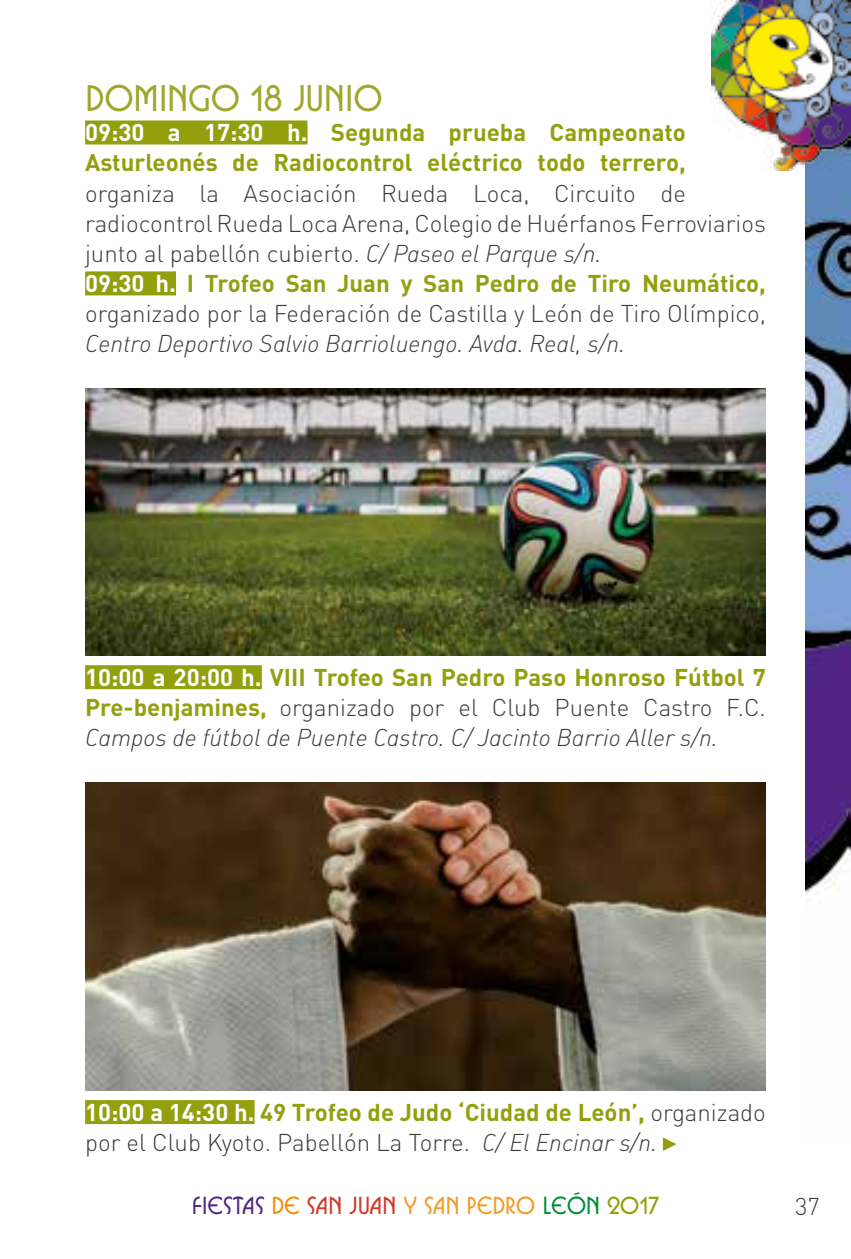
<style>
.page{position:relative;width:851px;height:1259px;background:#fff}
.page>*{position:absolute;margin:0;border:0;box-sizing:border-box;transform-origin:0 0}
.t1{font:700 36px "Busorama ITC Std";color:#9fa72c}
.t2{font:300 24px/30.3px "DIN";color:#3c3c3b}
.t3{font:700 24px/30.3px "DIN";color:#949f0e}
.t4{font:24px "DIN Light Italic Alt";color:#3c3c3b}
.t5{font:700 24px "Busorama ITC Std";color:#f49925}
.s1{color:#fff}
.s2{font-family:"DIN Light Italic Alt";font-weight:400}
.s3{font-weight:700;color:#fff}
.s4{font-weight:700;color:#949f0e}
.s5{font-weight:300;color:#3c3c3b}
.s6{color:#502683}
.s7{color:#f28d00}
.s8{color:#d23627}
.s9{color:#008d37}
.s10{color:#949f0e}
</style>
<div class="page">
<img style="left:805px;top:170px;width:45px;height:724px">
<img style="left:711px;top:0;width:139px;height:170px">
<div style="left:85px;top:120px;width:222px;height:24px;background:#949f0e"></div>
<div style="left:85px;top:271px;width:91px;height:24px;background:#949f0e"></div>
<div style="left:85px;top:665px;width:177px;height:24px;background:#949f0e"></div>
<div style="left:85px;top:1100px;width:169px;height:24px;background:#949f0e"></div>
<img style="left:85px;top:389px;width:680px;height:267px">
<img style="left:85px;top:782px;width:680px;height:308px">
<svg style="left:662px;top:1137px;width:14px;height:14px"></svg>
<h1 class="t1" style="left:85px;top:76px;width:299px">DOMINGO 18 JUNIO</h1>
<p class="t3" style="left:85px;top:116px;width:602px"><span class="s1">09:30 a 17:30 h.</span> Segunda prueba Campeonato<br>Asturleonés de Radiocontrol eléctrico todo terrero,</p>
<p class="t2" style="left:85px;top:177px;width:682px">organiza la Asociación Rueda Loca, Circuito de radiocontrol Rueda Loca Arena, Colegio de Huérfanos Ferroviarios junto al pabellón cubierto. <span class="s2">C/ Paseo el Parque s/n.<br></span><span class="s3">09:30 h.</span> <span class="s4">I Trofeo San Juan y San Pedro de Tiro Neumático, </span>organizado por la Federación de Castilla y León de Tiro Olímpico,</p>
<p class="t4" style="left:85px;top:329px;width:541px">Centro Deportivo Salvio Barrioluengo. Avda. Real, s/n.</p>
<p class="t3" style="left:85px;top:661px;width:682px"><span class="s1">10:00 a 20:00 h.</span> VIII Trofeo San Pedro Paso Honroso Fútbol 7<br>Pre-benjamines, <span class="s5">organizado por el Club Puente Castro F.C.</span></p>
<p class="t4" style="left:85px;top:723px;width:634px">Campos de fútbol de Puente Castro. C/ Jacinto Barrio Aller s/n.</p>
<p class="t2" style="left:85px;top:1096px;width:682px"><span class="s3">10:00 a 14:30 h.</span> <span class="s4">49 Trofeo de Judo ‘Ciudad de León’,</span> organizado por el Club Kyoto. Pabellón La Torre. <span class="s2">C/ El Encinar s/n.</span></p>
<p class="t5" style="left:192px;top:1190px;width:469px"><span class="s6">FIESTAS</span> <span class="s7">DE</span> <span class="s8">SAN JUAN</span> Y SAN PEDRO <span class="s9">LEÓN</span> <span class="s10">2017</span></p>
<p class="t2" style="left:795px;top:1190px;width:26px">37</p>
</div>
